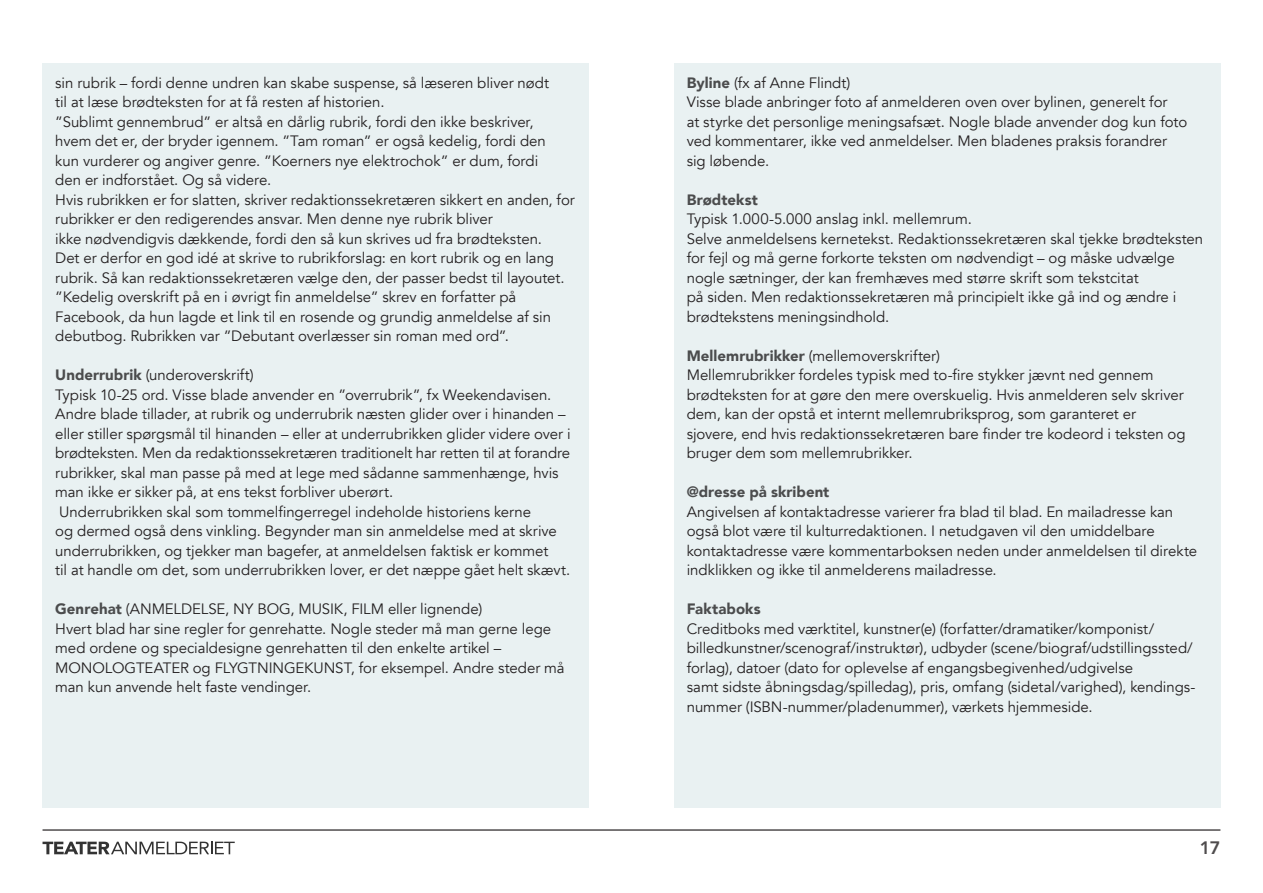
<style>
.page{position:relative;width:1263px;height:893px;background:#fff}
.page>*{position:absolute;margin:0;border:0;box-sizing:border-box;transform-origin:0 0}
.t1{font:800 18px "Avenir LT Com";color:#231f20}
.t2{font:15px/19.5px "Avenir LT Com";letter-spacing:-.005em;color:#231f20}
.t3{font:900 15px "Avenir LT Com";color:#4b4c4d}
.s1{font-weight:900;color:#4b4c4d}
</style>
<div class="page">
<svg style="left:43px;top:842px;width:192px;height:12px"></svg>
<hr style="left:43px;top:829px;width:1177px;height:2px;background:#231f20">
<div style="left:43px;top:64px;width:546px;height:744px;background:#e9f1f2"></div>
<div style="left:674px;top:64px;width:546px;height:744px;background:#e9f1f2"></div>
<p class="t2" style="left:55px;top:73px;width:521px">sin rubrik – fordi denne undren kan skabe suspense, så læseren bliver nødt<br>til at læse brødteksten for at få resten af historien.<br>”Sublimt gennembrud” er altså en dårlig rubrik, fordi den ikke beskriver,<br>hvem det er, der bryder igennem. ”Tam roman” er også kedelig, fordi den<br>kun vurderer og angiver genre. ”Koerners nye elektrochok” er dum, fordi<br>den er indforstået. Og så videre.<br>Hvis rubrikken er for slatten, skriver redaktionssekretæren sikkert en anden, for rubrikker er den redigerendes ansvar. Men denne nye rubrik bliver<br>ikke nødvendigvis dækkende, fordi den så kun skrives ud fra brødteksten.<br>Det er derfor en god idé at skrive to rubrikforslag: en kort rubrik og en lang rubrik. Så kan redaktionssekretæren vælge den, der passer bedst til layoutet. ”Kedelig overskrift på en i øvrigt fin anmeldelse” skrev en forfatter på Facebook, da hun lagde et link til en rosende og grundig anmeldelse af sin debutbog. Rubrikken var ”Debutant overlæsser sin roman med ord”.</p>
<p class="t2" style="left:55px;top:366px;width:517px"><span class="s1">Underrubrik</span> (underoverskrift)<br>Typisk 10-25 ord. Visse blade anvender en ”overrubrik”, fx Weekendavisen.<br>Andre blade tillader, at rubrik og underrubrik næsten glider over i hinanden – eller stiller spørgsmål til hinanden – eller at underrubrikken glider videre over i brødteksten. Men da redaktionssekretæren traditionelt har retten til at forandre rubrikker, skal man passe på med at lege med sådanne sammenhænge, hvis man ikke er sikker på, at ens tekst forbliver uberørt.<br>Underrubrikken skal som tommelfingerregel indeholde historiens kerne<br>og dermed også dens vinkling. Begynder man sin anmeldelse med at skrive underrubrikken, og tjekker man bagefer, at anmeldelsen faktisk er kommet<br>til at handle om det, som underrubrikken lover, er det næppe gået helt skævt.</p>
<p class="t2" style="left:55px;top:600px;width:511px"><span class="s1">Genrehat</span> (ANMELDELSE, NY BOG, MUSIK, FILM eller lignende)<br>Hvert blad har sine regler for genrehatte. Nogle steder må man gerne lege med ordene og specialdesigne genrehatten til den enkelte artikel – MONOLOGTEATER og FLYGTNINGEKUNST, for eksempel. Andre steder må man kun anvende helt faste vendinger.</p>
<p class="t2" style="left:687px;top:73px;width:502px"><span class="s1">Byline</span> (fx af Anne Flindt)<br>Visse blade anbringer foto af anmelderen oven over bylinen, generelt for<br>at styrke det personlige meningsafsæt. Nogle blade anvender dog kun foto ved kommentarer, ikke ved anmeldelser. Men bladenes praksis forandrer sig løbende.</p>
<p class="t3" style="left:687px;top:191px;width:73px">Brødtekst</p>
<p class="t2" style="left:687px;top:210px;width:518px">Typisk 1.000-5.000 anslag inkl. mellemrum.<br>Selve anmeldelsens kernetekst. Redaktionssekretæren skal tjekke brødteksten for fejl og må gerne forkorte teksten om nødvendigt – og måske udvælge nogle sætninger, der kan fremhæves med større skrift som tekstcitat<br>på siden. Men redaktionssekretæren må principielt ikke gå ind og ændre i brødtekstens meningsindhold.</p>
<p class="t2" style="left:687px;top:346px;width:500px"><span class="s1">Mellemrubrikker</span> (mellemoverskrifter)<br>Mellemrubrikker fordeles typisk med to-fire stykker jævnt ned gennem brødteksten for at gøre den mere overskuelig. Hvis anmelderen selv skriver dem, kan der opstå et internt mellemrubriksprog, som garanteret er sjovere, end hvis redaktionssekretæren bare finder tre kodeord i teksten og bruger dem som mellemrubrikker.</p>
<p class="t3" style="left:687px;top:483px;width:144px">@dresse på skribent</p>
<p class="t2" style="left:687px;top:502px;width:512px">Angivelsen af kontaktadresse varierer fra blad til blad. En mailadresse kan også blot være til kulturredaktionen. I netudgaven vil den umiddelbare kontaktadresse være kommentarboksen neden under anmeldelsen til direkte indklikken og ikke til anmelderens mailadresse.</p>
<p class="t3" style="left:687px;top:600px;width:75px">Faktaboks</p>
<p class="t2" style="left:687px;top:619px;width:510px">Creditboks med værktitel, kunstner(e) (forfatter/dramatiker/komponist/ billedkunstner/scenograf/instruktør), udbyder (scene/biograf/udstillingssted/ forlag), datoer (dato for oplevelse af engangsbegivenhed/udgivelse<br>samt sidste åbningsdag/spilledag), pris, omfang (sidetal/varighed), kendings&shy;nummer (ISBN-nummer/pladenummer), værkets hjemmeside.</p>
<p class="t1" style="left:1199px;top:837px;width:23px">17</p>
</div>
